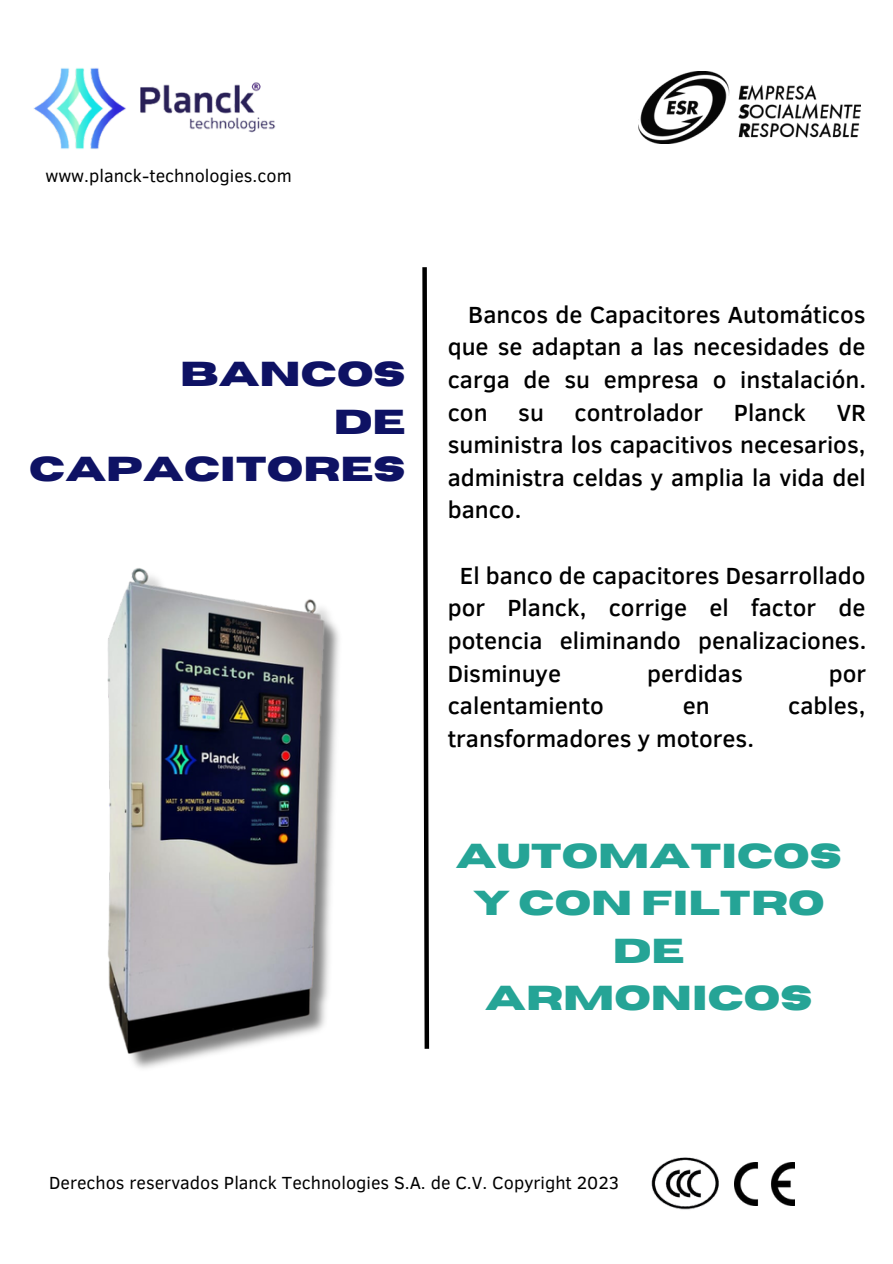
<style>
.page{position:relative;width:893px;height:1264px;background:#fff}
.page>*{position:absolute;margin:0;border:0;box-sizing:border-box;transform-origin:0 0}
.t1{font:700 34.5px/47.2px "Horizon";color:#25a496;text-align:center}
.t2{font:700 34.5px "Horizon";color:#0e1264}
.t3{font:500 24px/32.5px "Clear Sans";color:#000;text-align:justify}
.t4{font:18px "Clear Sans";color:#000}
</style>
<div class="page">
<svg style="left:422px;top:267px;width:8px;height:782px"></svg>
<img style="left:107px;top:568px;width:232px;height:501px">
<img style="left:651px;top:1157px;width:68px;height:53px">
<img style="left:734px;top:1162px;width:60px;height:43px">
<img style="left:639px;top:72px;width:221px;height:72px">
<img style="left:33px;top:68px;width:243px;height:81px">
<p class="t4" style="left:45px;top:163px;width:248px">www.planck-technologies.com</p>
<p class="t2" style="left:180px;top:357px;width:227px">BANCOS</p>
<p class="t2" style="left:333px;top:404px;width:73px">DE</p>
<p class="t2" style="left:29px;top:452px;width:378px">CAPACITORES</p>
<p class="t3" style="left:447px;top:297px;width:420px;text-indent:21px">Bancos de Capacitores Automáticos que se adaptan a las necesidades de carga de su empresa o instalación. con</p>
<p class="t3" style="left:518px;top:394px;width:27px">su</p>
<p class="t3" style="left:574px;top:394px;width:130px">controlador</p>
<p class="t3" style="left:733px;top:394px;width:74px">Planck</p>
<p class="t3" style="left:447px;top:394px;width:419px;text-indent:389px">VR suministra los capacitivos necesarios, administra celdas y amplia la vida del banco.</p>
<p class="t3" style="left:447px;top:557px;width:420px;text-indent:12px">El banco de capacitores Desarrollado por Planck, corrige el factor de potencia eliminando penalizaciones.<br>Disminuye</p>
<p class="t3" style="left:647px;top:655px;width:97px">perdidas</p>
<p class="t3" style="left:828px;top:655px;width:39px">por</p>
<p class="t3" style="left:447px;top:688px;width:158px">calentamiento</p>
<p class="t3" style="left:682px;top:688px;width:28px">en</p>
<p class="t3" style="left:788px;top:688px;width:79px">cables,</p>
<p class="t3" style="left:447px;top:720px;width:308px">transformadores y motores.</p>
<p class="t1" style="left:456px;top:833px;width:387px">AUTOMATICOS<br>Y CON FILTRO<br>DE<br>ARMONICOS</p>
<p class="t4" style="left:49px;top:1169px;width:571px">Derechos reservados Planck Technologies S.A. de C.V. Copyright 2023</p>
</div>
